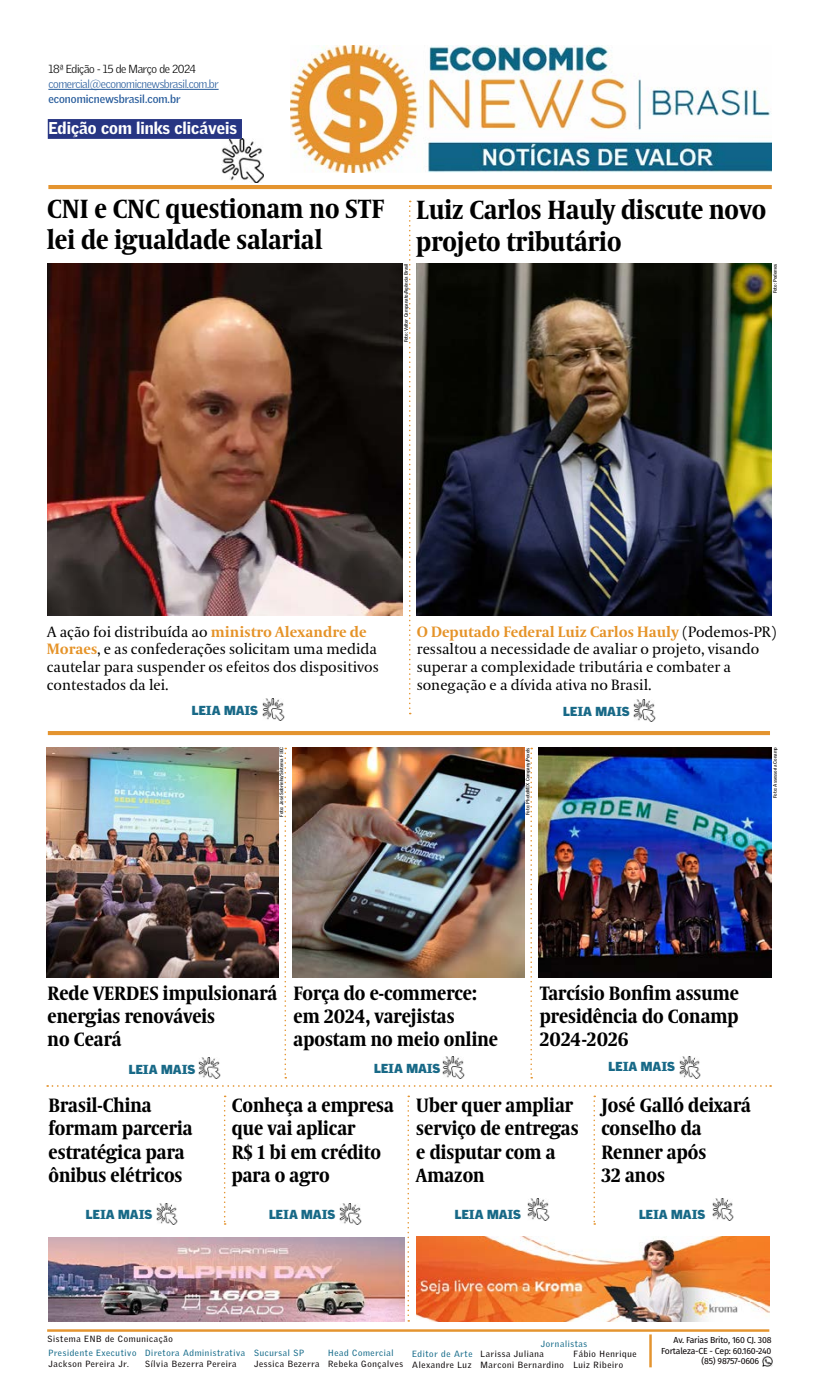
<style>
.page{position:relative;width:819px;height:1389px;background:#fff}
.page>*{position:absolute;margin:0;border:0;box-sizing:border-box;transform-origin:0 0}
.t1{font:700 26.25px/31.5px "Coranto 2 Headline";color:#000}
.t2{font:700 19.25px/23.1px "Coranto 2 Headline";color:#000}
.t3{font:900 16.62px "Griffith Gothic";color:#fff}
.t4{font:14.88px/17.8px "Coranto 2";color:#000}
.t5{font:900 12.69px "Griffith Gothic";color:#186987}
.t6{font:300 11.38px "Griffith Gothic";letter-spacing:-.03em;color:#265b9b}
.t7{font:300 11.38px "Griffith Gothic";letter-spacing:-.03em;color:#000}
.t8{font:700 11.38px "Griffith Gothic";color:#265b9b}
.t9{font:8.75px/10.5px "Griffith Gothic";letter-spacing:.075em;color:#080304}
.t10{font:8.75px "Griffith Gothic";letter-spacing:.075em;color:#0e6686}
.t11{font:8.75px/10.5px "Fira Sans";letter-spacing:-.025em;color:#080304;text-align:right}
.t12{font:700 4.81px "Griffith Gothic";color:#000}
.s1{font-weight:700;color:#e59328}
</style>
<div class="page">
<hr style="left:48px;top:185px;width:723px;height:4px;background:#e4942f">
<hr style="left:48px;top:731px;width:722px;height:4px;background:#e4942f">
<svg style="left:284px;top:748px;width:2px;height:331px"></svg>
<svg style="left:47px;top:1085px;width:724px;height:2px"></svg>
<img style="left:416px;top:264px;width:355px;height:351px">
<img style="left:46px;top:748px;width:233px;height:230px">
<svg style="left:224px;top:1096px;width:2px;height:129px"></svg>
<img style="left:47px;top:264px;width:355px;height:351px">
<svg style="left:409px;top:201px;width:1px;height:513px"></svg>
<svg style="left:530px;top:748px;width:2px;height:331px"></svg>
<img style="left:292px;top:747px;width:232px;height:231px">
<img style="left:538px;top:748px;width:233px;height:230px">
<img style="left:221px;top:139px;width:42px;height:43px">
<img style="left:262px;top:699px;width:22px;height:21px">
<img style="left:634px;top:700px;width:21px;height:22px">
<img style="left:198px;top:1057px;width:22px;height:22px">
<img style="left:443px;top:1057px;width:21px;height:21px">
<img style="left:679px;top:1057px;width:21px;height:21px">
<img style="left:156px;top:1203px;width:22px;height:22px">
<img style="left:340px;top:1203px;width:21px;height:22px">
<hr style="left:47px;top:1329px;width:722px;height:3px;background:#e4942f">
<hr style="left:649px;top:1334px;width:2px;height:33px;background:#e4942f">
<svg style="left:762px;top:1357px;width:10px;height:9px"></svg>
<div style="left:48px;top:119px;width:194px;height:20px;background:#273583"></div>
<hr style="left:48px;top:89px;width:170px;height:1px;background:#265b9b">
<img style="left:416px;top:1237px;width:353px;height:84px">
<img style="left:49px;top:1237px;width:355px;height:85px">
<svg style="left:407px;top:1096px;width:2px;height:226px"></svg>
<svg style="left:593px;top:1096px;width:2px;height:129px"></svg>
<img style="left:528px;top:1199px;width:21px;height:21px">
<img style="left:712px;top:1199px;width:21px;height:21px">
<img style="left:290px;top:46px;width:481px;height:126px">
<p class="t7" style="left:48px;top:62px;width:149px">18ª Edição - 15 de Março de 2024</p>
<p class="t6" style="left:48px;top:77px;width:172px">comercial@economicnewsbrasil.com.br</p>
<p class="t8" style="left:48px;top:92px;width:134px">economicnewsbrasil.com.br</p>
<p class="t3" style="left:48px;top:118px;width:190px">Edição com links clicáveis</p>
<h1 class="t1" style="left:47px;top:192px;width:338px">CNI e CNC questionam no STF lei de igualdade salarial</h1>
<h1 class="t1" style="left:416px;top:193px;width:351px">Luiz Carlos Hauly discute novo projeto tributário</h1>
<p class="t12" style="left:403px;top:342px;width:80px;rotate:-90deg">Foto: Valter Campanato/Agência Brasil</p>
<p class="t12" style="left:772px;top:293px;width:31px;rotate:-90deg">Foto: Podemos</p>
<p class="t4" style="left:47px;top:623px;width:333px">A ação foi distribuída ao <span class="s1">ministro Alexandre de Moraes</span>, e as confederações solicitam uma medida cautelar para suspender os efeitos dos dispositivos contestados da lei.</p>
<p class="t5" style="left:192px;top:702px;width:68px">LEIA MAIS</p>
<p class="t12" style="left:278px;top:817px;width:71px;rotate:-90deg">Foto: José Sobrinho/Sistema FIEC</p>
<p class="t4" style="left:416px;top:623px;width:361px"><span class="s1">O Deputado Federal Luiz Carlos Hauly</span> (Podemos-PR) ressaltou a necessidade de avaliar o projeto, visando superar a complexidade tributária e combater a sonegação e a dívida ativa no Brasil.</p>
<p class="t5" style="left:563px;top:704px;width:68px">LEIA MAIS</p>
<p class="t12" style="left:524px;top:815px;width:69px;rotate:-90deg">Foto: PhotoMIX Company/Pexels</p>
<p class="t12" style="left:772px;top:798px;width:52px;rotate:-90deg">Foto: Assessoria Conamp</p>
<p class="t2" style="left:48px;top:981px;width:231px">Rede VERDES impulsionará energias renováveis<br>no Ceará</p>
<p class="t5" style="left:129px;top:1062px;width:68px">LEIA MAIS</p>
<p class="t2" style="left:293px;top:981px;width:206px">Força do e-commerce: em 2024, varejistas apostam no meio online</p>
<p class="t5" style="left:374px;top:1061px;width:68px">LEIA MAIS</p>
<p class="t2" style="left:540px;top:981px;width:201px;text-align:justify">Tarcísio Bonfim assume presidência do Conamp 2024-2026</p>
<p class="t5" style="left:608px;top:1059px;width:68px">LEIA MAIS</p>
<p class="t2" style="left:49px;top:1093px;width:146px">Brasil-China formam parceria estratégica para ônibus elétricos</p>
<p class="t5" style="left:86px;top:1207px;width:68px">LEIA MAIS</p>
<p class="t2" style="left:232px;top:1093px;width:164px">Conheça a empresa que vai aplicar<br>R$ 1 bi em crédito para o agro</p>
<p class="t5" style="left:269px;top:1207px;width:68px">LEIA MAIS</p>
<p class="t2" style="left:416px;top:1093px;width:164px">Uber quer ampliar serviço de entregas e disputar com a<br>Amazon</p>
<p class="t5" style="left:455px;top:1207px;width:68px">LEIA MAIS</p>
<p class="t2" style="left:601px;top:1093px;width:151px">José Galló deixará conselho da<br>Renner após<br>32 anos</p>
<p class="t5" style="left:639px;top:1207px;width:68px">LEIA MAIS</p>
<p class="t9" style="left:48px;top:1334px;width:127px">Sistema ENB de Comunicação</p>
<p class="t10" style="left:49px;top:1348px;width:89px">Presidente Executivo</p>
<p class="t9" style="left:49px;top:1358px;width:82px">Jackson Pereira Jr.</p>
<p class="t10" style="left:145px;top:1348px;width:101px">Diretora Administrativa</p>
<p class="t9" style="left:145px;top:1358px;width:93px">Sílvia Bezerra Pereira</p>
<p class="t10" style="left:254px;top:1348px;width:52px">Sucursal SP</p>
<p class="t9" style="left:254px;top:1358px;width:67px">Jessica Bezerra</p>
<p class="t10" style="left:328px;top:1348px;width:67px">Head Comercial</p>
<p class="t9" style="left:328px;top:1358px;width:76px">Rebeka Gonçalves</p>
<p class="t10" style="left:412px;top:1349px;width:62px">Editor de Arte</p>
<p class="t9" style="left:412px;top:1359px;width:61px">Alexandre Luz</p>
<p class="t10" style="left:541px;top:1338px;width:48px">Jornalistas</p>
<p class="t9" style="left:480px;top:1349px;width:85px">Larissa Juliana<br>Marconi Bernardino</p>
<p class="t9" style="left:573px;top:1349px;width:65px">Fábio Henrique<br>Luiz Ribeiro</p>
<p class="t11" style="left:661px;top:1335px;width:112px">Av. Farias Brito, 160 CJ. 308<br>Fortaleza-CE - Cep: 60.160-240 (85) 98757-0606 .</p>
</div>
